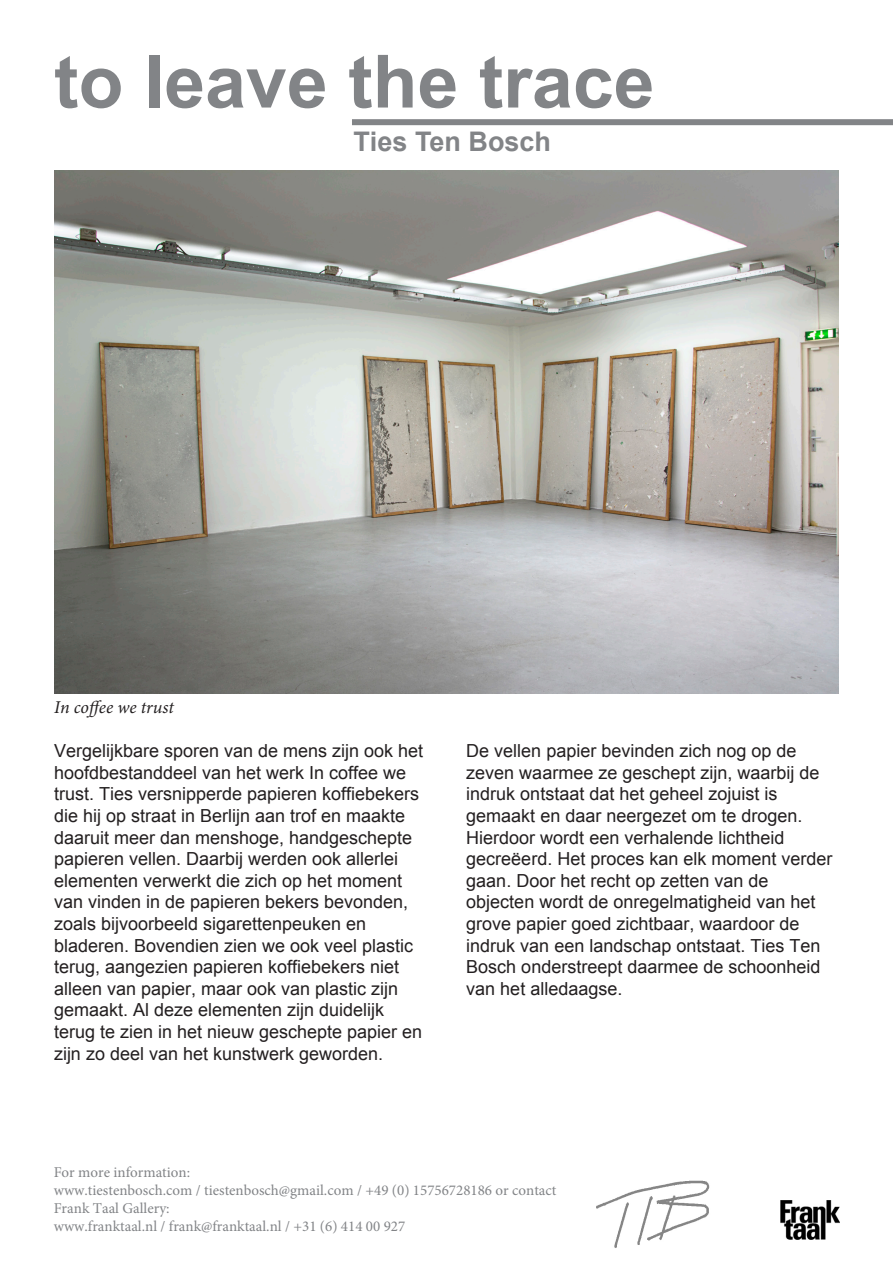
<style>
.page{position:relative;width:893px;height:1263px;background:#fff}
.page>*{position:absolute;margin:0;border:0;box-sizing:border-box;transform-origin:0 0}
.t1{font:700 73.5px "Arial";color:#828487}
.t2{font:700 27px "Arial";color:#828487}
.t3{font:18px/21.6px "Arial";color:#231f20}
.t4{font:italic 18px "Minion Pro";color:#231f20}
.t5{font:15px/18px "Minion Pro";color:#828487}
</style>
<div class="page">
<img style="left:596px;top:1180px;width:114px;height:68px">
<div style="left:352px;top:119px;width:541px;height:6px;background:#828487"></div>
<img style="left:54px;top:171px;width:785px;height:523px">
<img style="left:780px;top:1201px;width:59px;height:38px">
<h1 class="t1" style="left:54px;top:33px;width:602px">to leave the trace</h1>
<h2 class="t2" style="left:353px;top:124px;width:199px">Ties Ten Bosch</h2>
<p class="t4" style="left:54px;top:695px;width:122px">In coffee we trust</p>
<p class="t3" style="left:54px;top:740px;width:371px">Vergelijkbare sporen van de mens zijn ook het hoofdbestanddeel van het werk In coffee we trust. Ties versnipperde papieren koffiebekers die hij op straat in Berlijn aan trof en maakte daaruit meer dan menshoge, handgeschepte papieren vellen. Daarbij werden ook allerlei elementen verwerkt die zich op het moment van vinden in de papieren bekers bevonden, zoals bijvoorbeeld sigarettenpeuken en bladeren. Bovendien zien we ook veel plastic terug, aangezien papieren koffiebekers niet alleen van papier, maar ook van plastic zijn gemaakt. Al deze elementen zijn duidelijk terug te zien in het nieuw geschepte papier en zijn zo deel van het kunstwerk geworden.</p>
<p class="t3" style="left:466px;top:740px;width:368px">De vellen papier bevinden zich nog op de zeven waarmee ze geschept zijn, waarbij de indruk ontstaat dat het geheel zojuist is gemaakt en daar neergezet om te drogen.<br>Hierdoor wordt een verhalende lichtheid gecreëerd. Het proces kan elk moment verder gaan. Door het recht op zetten van de objecten wordt de onregelmatigheid van het grove papier goed zichtbaar, waardoor de indruk van een landschap ontstaat. Ties Ten Bosch onderstreept daarmee de schoonheid van het alledaagse.</p>
<p class="t5" style="left:54px;top:1163px;width:504px">For more information:<br>www.tiestenbosch.com / tiestenbosch@gmail.com / +49 (0) 15756728186 or contact Frank Taal Gallery:<br>www.franktaal.nl / frank@franktaal.nl / +31 (6) 414 00 927</p>
</div>
